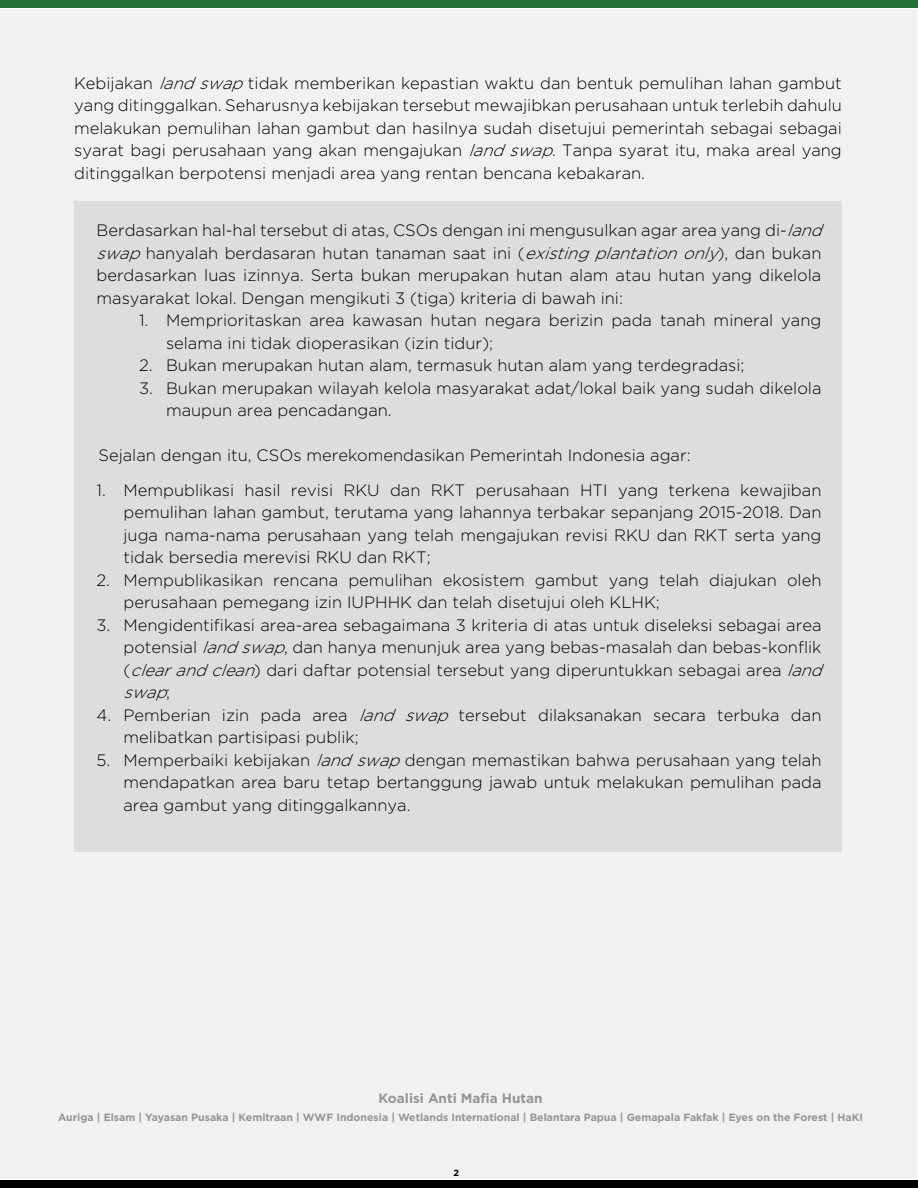
<style>
.page{position:relative;width:918px;height:1188px;background:#fff}
.page>*{position:absolute;margin:0;border:0;box-sizing:border-box;transform-origin:0 0}
.t1{font:300 16.5px/22.5px "Gotham";color:#000}
.t2{font:700 13.5px "Gotham";color:#939598}
.t3{font:700 10.5px "Gotham";color:#939598}
.t4{font:700 9px "Gotham";color:#000}
.s1{font-style:italic}
</style>
<div class="page">
<div style="left:0;top:1180px;width:918px;height:8px;background:#000"></div>
<div style="left:0;top:0;width:918px;height:8px;background:#237339"></div>
<div style="left:1px;top:9px;width:916px;height:1169px;background:#f1f1f2"></div>
<div style="left:74px;top:201px;width:768px;height:651px;background:#dcddde"></div>
<p class="t1" style="left:74px;top:71px;width:769px;text-align:justify">Kebijakan <span class="s1">landswap</span>tidak memberikan kepastian waktu dan bentuk pemulihan lahan gambut yang ditinggalkan. Seharusnya kebijakan tersebut mewajibkan perusahaan untuk terlebih dahulu melakukan pemulihan lahan gambut dan hasilnya sudah disetujui pemerintah sebagai sebagai syarat bagi perusahaan yang akan mengajukan <span class="s1">landswap</span>. Tanpa syarat itu, maka areal yang ditinggalkan berpotensi menjadi area yang rentan bencana kebakaran.</p>
<p class="t1" style="left:97px;top:219px;width:733px">Berdasarkan hal-hal tersebut di atas, CSOs dengan ini mengusulkan agar area yang di-<span class="s1">land swap</span>hanyalah berdasaran hutan tanaman saat ini (<span class="s1">existingplantationonly</span>), dan bukan berdasarkan luas izinnya. Serta bukan merupakan hutan alam atau hutan yang dikelola masyarakat lokal. Dengan mengikuti 3 (tiga) kriteria di bawah ini:</p>
<p class="t1" style="left:166px;top:309px;width:657px;text-indent:-27px">1. Memprioritaskan area kawasan hutan negara berizin pada tanah mineral yang selama ini tidak dioperasikan (izin tidur);</p>
<p class="t1" style="left:139px;top:354px;width:607px">2. Bukan merupakan hutan alam, termasuk hutan alam yang terdegradasi;</p>
<p class="t1" style="left:166px;top:376px;width:657px;text-indent:-27px">3. Bukan merupakan wilayah kelola masyarakat adat/lokal baik yang sudah dikelola maupun area pencadangan.</p>
<p class="t1" style="left:99px;top:444px;width:594px">Sejalan dengan itu, CSOs merekomendasikan Pemerintah Indonesia agar:</p>
<p class="t1" style="left:124px;top:478px;width:700px;text-align:justify;text-indent:-27px">1. Mempublikasi hasil revisi RKU dan RKT perusahaan HTI yang terkena kewajiban pemulihan lahan gambut, terutama yang lahannya terbakar sepanjang 2015-2018. Dan juga nama-nama perusahaan yang telah mengajukan revisi RKU dan RKT serta yang tidak bersedia merevisi RKU dan RKT;</p>
<p class="t1" style="left:124px;top:568px;width:699px;text-indent:-27px">2. Mempublikasikan rencana pemulihan ekosistem gambut yang telah diajukan oleh perusahaan pemegang izin IUPHHK dan telah disetujui oleh KLHK;</p>
<p class="t1" style="left:124px;top:613px;width:706px;text-indent:-27px">3. Mengidentifikasi area-area sebagaimana 3 kriteria di atas untuk diseleksi sebagai area potensial <span class="s1">landswap</span>, dan hanya menunjuk area yang bebas-masalah dan bebas-konflik (<span class="s1">clearandclean</span>) dari daftar potensial tersebut yang diperuntukkan sebagai area <span class="s1">land swap</span>;</p>
<p class="t1" style="left:124px;top:703px;width:699px;text-indent:-27px">4. Pemberian izin pada area <span class="s1">land swap</span> tersebut dilaksanakan secara terbuka dan melibatkan partisipasi publik;</p>
<p class="t1" style="left:124px;top:748px;width:699px;text-align:justify;text-indent:-27px">5. Memperbaiki kebijakan <span class="s1">landswap</span>dengan memastikan bahwa perusahaan yang telah mendapatkan area baru tetap bertanggung jawab untuk melakukan pemulihan pada area gambut yang ditinggalkannya.</p>
<p class="t2" style="left:379px;top:1090px;width:165px">Koalisi Anti Mafia Hutan</p>
<p class="t3" style="left:58px;top:1111px;width:806px">Auriga | Elsam | Yayasan Pusaka | Kemitraan | WWF Indonesia | Wetlands International | Belantara Papua | Gemapala Fakfak | Eyes on the Forest | HaKI</p>
<p class="t4" style="left:454px;top:1167px;width:7px">2</p>
</div>
